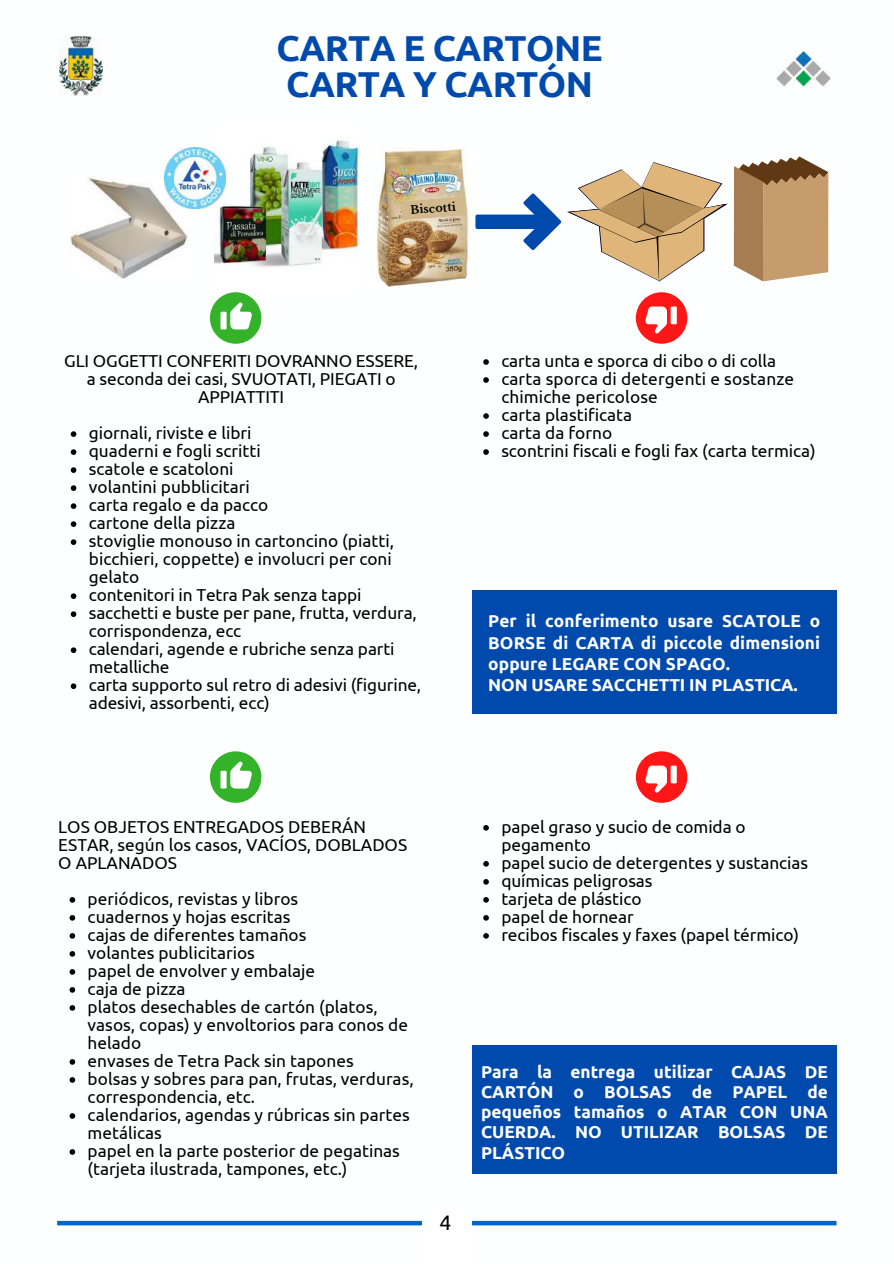
<style>
.page{position:relative;width:894px;height:1264px;background:#fff}
.page>*{position:absolute;margin:0;border:0;box-sizing:border-box;transform-origin:0 0}
.t1{font:700 36px/36px "Ubuntu";letter-spacing:-.015em;color:#004aad}
.t2{font:21px "Ubuntu";color:#000}
.t3{font:17.25px/18px "Ubuntu";color:#000}
.t4{font:700 17.25px/20.2px "Ubuntu";letter-spacing:.005em;color:#fff;text-align:justify}
.t5{font:700 11.1px "Libre Baskerville";color:#000}
</style>
<div class="page">
<svg style="left:210px;top:292px;width:51px;height:52px"></svg>
<svg style="left:635px;top:292px;width:52px;height:52px"></svg>
<svg style="left:210px;top:751px;width:51px;height:51px"></svg>
<svg style="left:635px;top:751px;width:52px;height:51px"></svg>
<div style="left:472px;top:589px;width:364px;height:124px;background:#004aad"></div>
<div style="left:472px;top:1045px;width:364px;height:129px;background:#004aad"></div>
<div style="left:57px;top:1220px;width:779px;height:5px;background:#0066cb"></div>
<div style="left:423px;top:1210px;width:49px;height:53px;background:#fff"></div>
<svg style="left:71px;top:431px;width:5px;height:6px"></svg>
<svg style="left:71px;top:449px;width:5px;height:6px"></svg>
<svg style="left:71px;top:467px;width:5px;height:6px"></svg>
<svg style="left:71px;top:485px;width:5px;height:6px"></svg>
<svg style="left:71px;top:503px;width:5px;height:6px"></svg>
<svg style="left:71px;top:521px;width:5px;height:6px"></svg>
<svg style="left:71px;top:539px;width:5px;height:6px"></svg>
<svg style="left:71px;top:593px;width:5px;height:6px"></svg>
<svg style="left:71px;top:611px;width:5px;height:6px"></svg>
<svg style="left:71px;top:647px;width:5px;height:6px"></svg>
<svg style="left:71px;top:683px;width:5px;height:6px"></svg>
<svg style="left:70px;top:897px;width:5px;height:5px"></svg>
<svg style="left:70px;top:915px;width:5px;height:5px"></svg>
<svg style="left:70px;top:933px;width:5px;height:5px"></svg>
<svg style="left:70px;top:951px;width:5px;height:5px"></svg>
<svg style="left:70px;top:969px;width:5px;height:5px"></svg>
<svg style="left:70px;top:987px;width:5px;height:5px"></svg>
<svg style="left:70px;top:1005px;width:5px;height:5px"></svg>
<svg style="left:70px;top:1059px;width:5px;height:5px"></svg>
<svg style="left:70px;top:1077px;width:5px;height:5px"></svg>
<svg style="left:70px;top:1113px;width:5px;height:5px"></svg>
<svg style="left:70px;top:1149px;width:5px;height:5px"></svg>
<svg style="left:483px;top:359px;width:5px;height:6px"></svg>
<svg style="left:483px;top:377px;width:5px;height:6px"></svg>
<svg style="left:483px;top:413px;width:5px;height:6px"></svg>
<svg style="left:483px;top:431px;width:5px;height:6px"></svg>
<svg style="left:483px;top:449px;width:5px;height:6px"></svg>
<svg style="left:483px;top:825px;width:5px;height:5px"></svg>
<svg style="left:483px;top:861px;width:5px;height:5px"></svg>
<svg style="left:483px;top:879px;width:5px;height:5px"></svg>
<svg style="left:483px;top:897px;width:5px;height:5px"></svg>
<svg style="left:483px;top:915px;width:5px;height:5px"></svg>
<svg style="left:483px;top:933px;width:5px;height:5px"></svg>
<img style="left:776px;top:51px;width:54px;height:37px">
<img style="left:59px;top:37px;width:44px;height:58px">
<img style="left:214px;top:137px;width:144px;height:131px">
<img style="left:69px;top:176px;width:119px;height:102px">
<svg style="left:567px;top:162px;width:160px;height:119px"></svg>
<svg style="left:733px;top:156px;width:95px;height:125px"></svg>
<img style="left:376px;top:148px;width:92px;height:139px">
<svg style="left:400px;top:196px;width:66px;height:24px"></svg>
<svg style="left:475px;top:193px;width:86px;height:57px"></svg>
<img style="left:165px;top:148px;width:61px;height:61px">
<h1 class="t1" style="left:276px;top:29px;width:327px">CARTA E CARTONE<br>CARTA Y CARTÓN</h1>
<p class="t5" style="left:410px;top:204px;width:47px;rotate:-5deg">Biscotti</p>
<p class="t3" style="left:64px;top:352px;width:355px;text-align:center">GLI OGGETTI CONFERITI DOVRANNO ESSERE, a seconda dei casi, SVUOTATI, PIEGATI o<br>APPIATTITI</p>
<p class="t3" style="left:89px;top:424px;width:334px">giornali, riviste e libri<br>quaderni e fogli scritti<br>scatole e scatoloni<br>volantini pubblicitari<br>carta regalo e da pacco<br>cartone della pizza<br>stoviglie monouso in cartoncino (piatti, bicchieri, coppette) e involucri per coni gelato<br>contenitori in Tetra Pak senza tappi sacchetti e buste per pane, frutta, verdura, corrispondenza, ecc<br>calendari, agende e rubriche senza parti metalliche<br>carta supporto sul retro di adesivi (figurine, adesivi, assorbenti, ecc)</p>
<p class="t3" style="left:501px;top:351px;width:316px">carta unta e sporca di cibo o di colla carta sporca di detergenti e sostanze chimiche pericolose<br>carta plastificata<br>carta da forno<br>scontrini fiscali e fogli fax (carta termica)</p>
<p class="t4" style="left:488px;top:610px;width:333px;line-height:21.3px;text-align:left">Per il conferimento usare SCATOLE o<br>BORSE di CARTA di piccole dimensioni oppure LEGARE CON SPAGO.<br>NON USARE SACCHETTI IN PLASTICA.</p>
<p class="t3" style="left:58px;top:817px;width:350px">LOS OBJETOS ENTREGADOS DEBERÁN<br>ESTAR, según los casos, VACÍOS, DOBLADOS<br>O APLANADOS</p>
<p class="t3" style="left:88px;top:889px;width:327px">periódicos, revistas y libros<br>cuadernos y hojas escritas<br>cajas de diferentes tamaños<br>volantes publicitarios<br>papel de envolver y embalaje<br>caja de pizza<br>platos desechables de cartón (platos, vasos, copas) y envoltorios para conos de helado<br>envases de Tetra Pack sin tapones<br>bolsas y sobres para pan, frutas, verduras, correspondencia, etc.<br>calendarios, agendas y rúbricas sin partes metálicas<br>papel en la parte posterior de pegatinas (tarjeta ilustrada, tampones, etc.)</p>
<p class="t2" style="left:439px;top:1210px;width:13px">4</p>
<p class="t3" style="left:501px;top:817px;width:308px">papel graso y sucio de comida o pegamento<br>papel sucio de detergentes y sustancias químicas peligrosas<br>tarjeta de plástico<br>papel de hornear<br>recibos fiscales y faxes (papel térmico)</p>
<p class="t4" style="left:481px;top:1060px;width:348px">Para la entrega utilizar CAJAS DE CARTÓN o BOLSAS de PAPEL de pequeños tamaños o ATAR CON UNA CUERDA. NO UTILIZAR BOLSAS DE PLÁSTICO</p>
</div>
